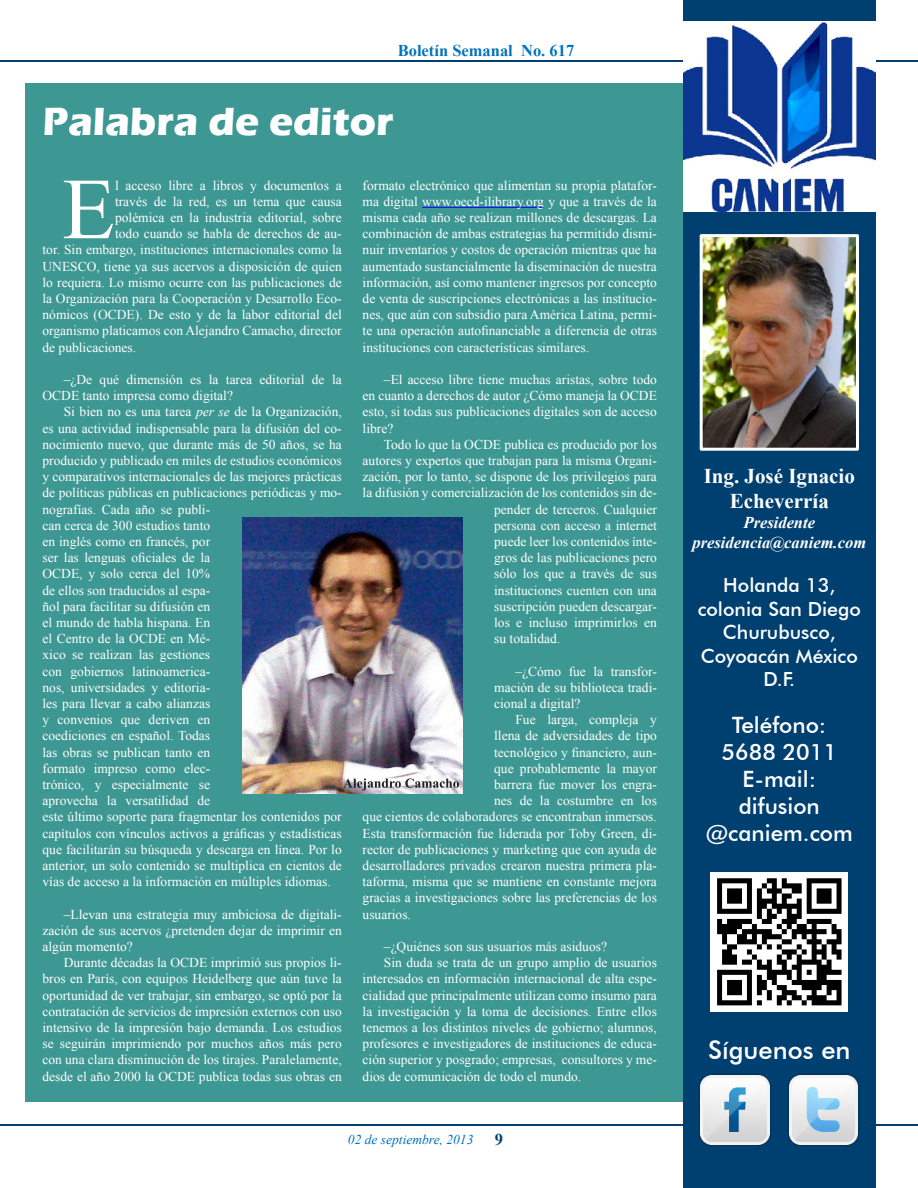
<style>
.page{position:relative;width:918px;height:1188px;background:#fff}
.page>*{position:absolute;margin:0;border:0;box-sizing:border-box;transform-origin:0 0}
.Cuerpo_de_Texto{font:86.85px "Times New Roman";color:#fff}
.Cabeza_principal{font:700 40.5px "Eras ITC";color:#fff}
.t1{font:500 25.5px "Futura BT";color:#fff}
.t2{font:500 22.5px "Futura BT";color:#fff}
.Bajada{font:700 21px "Times New Roman";color:#fff}
.t3{font:500 19.5px/23.4px "Futura BT";color:#fff;text-align:center}
.Bajada-2{font:italic 700 16.5px "Times New Roman";color:#fff}
.t4{font:700 16.5px "Times New Roman";color:#0072bc}
.t5{font:700 16.5px "Times New Roman";color:#004071}
.Cuerpo_de_Texto-2{font:13.5px/16.2px "Times New Roman";color:#fff;text-align:justify}
.t6{font:italic 13.5px "Times New Roman";color:#0072bc}
.s1{font-style:italic}
</style>
<div class="page">
<hr style="left:0;top:1124px;width:918px;height:2px;background:#004071">
<hr style="left:0;top:60px;width:918px;height:2px;background:#004071">
<div style="left:25px;top:84px;width:793px;height:1018px;background:#3d9792"></div>
<div style="left:683px;top:0;width:192px;height:1188px;background:#004071"></div>
<img style="left:683px;top:21px;width:192px;height:190px">
<img style="left:699px;top:1074px;width:72px;height:72px">
<img style="left:788px;top:1074px;width:71px;height:72px">
<img style="left:704px;top:238px;width:151px;height:209px">
<div style="left:700px;top:234px;width:159px;height:217px;border:3px solid #fff"></div>
<img style="left:711px;top:872px;width:137px;height:140px">
<img style="left:242px;top:517px;width:220px;height:276px">
<hr style="left:422px;top:207px;width:122px;height:1px;background:#00f">
<svg style="left:343px;top:778px;width:116px;height:13px"></svg>
<p class="t4" style="left:398px;top:39px;width:178px">Boletín Semanal No. 617</p>
<p class="Cabeza_principal" style="left:43px;top:98px;width:353px">Palabra de editor</p>
<p class="Cuerpo_de_Texto" style="left:62px;top:151px;width:55px">E</p>
<p class="Cuerpo_de_Texto-2" style="left:115px;top:177px;width:228px">l acceso libre a libros y documentos a</p>
<p class="Cuerpo_de_Texto-2" style="left:115px;top:193px;width:228px">través de la red, es un tema que causa</p>
<p class="Cuerpo_de_Texto-2" style="left:115px;top:209px;width:228px">polémica en la industria editorial, sobre</p>
<p class="Cuerpo_de_Texto-2" style="left:115px;top:225px;width:228px">todo cuando se habla de derechos de au-</p>
<p class="Cuerpo_de_Texto-2" style="left:43px;top:242px;width:301px">tor. Sin embargo, instituciones internacionales como la</p>
<p class="Cuerpo_de_Texto-2" style="left:43px;top:258px;width:301px">UNESCO, tiene ya sus acervos a disposición de quien</p>
<p class="Cuerpo_de_Texto-2" style="left:43px;top:274px;width:301px">lo requiera. Lo mismo ocurre con las publicaciones de</p>
<p class="Cuerpo_de_Texto-2" style="left:43px;top:290px;width:301px">la Organización para la Cooperación y Desarrollo Eco-</p>
<p class="Cuerpo_de_Texto-2" style="left:43px;top:306px;width:301px">nómicos (OCDE). De esto y de la labor editorial del</p>
<p class="Cuerpo_de_Texto-2" style="left:43px;top:323px;width:301px">organismo platicamos con Alejandro Camacho, director</p>
<p class="Cuerpo_de_Texto-2" style="left:43px;top:339px;width:95px">de publicaciones.</p>
<p class="Cuerpo_de_Texto-2" style="left:43px;top:371px;width:301px;text-indent:21px">–¿De qué dimensión es la tarea editorial de la<br>OCDE tanto impresa como digital?</p>
<p class="Cuerpo_de_Texto-2" style="left:43px;top:404px;width:301px;text-align:left;text-indent:21px">Si bien no es una tarea <span class="s1">per se</span> de la Organización, es una actividad indispensable para la difusión del co&shy;nocimiento nuevo, que durante más de 50 años, se ha producido y publicado en miles de estudios económicos y comparativos internacionales de las mejores prácticas de políticas públicas en publicaciones periódicas y mo&shy;nografías. Cada año se publi-<br>can cerca de 300 estudios tanto<br>en inglés como en francés, por<br>ser las lenguas oficiales de la<br>OCDE, y solo cerca del 10%<br>de ellos son traducidos al espa-<br>ñol para facilitar su difusión en<br>el mundo de habla hispana. En<br>el Centro de la OCDE en Mé-<br>xico se realizan las gestiones<br>con gobiernos latinoamerica-<br>nos, universidades y editoria-<br>les para llevar a cabo alianzas<br>y convenios que deriven en<br>coediciones en español. Todas<br>las obras se publican tanto en<br>formato impreso como elec-<br>trónico, y especialmente se<br>aprovecha la versatilidad de<br>este último soporte para fragmentar los contenidos por capítulos con vínculos activos a gráficas y estadísticas que facilitarán su búsqueda y descarga en línea. Por lo anterior, un solo contenido se multiplica en cientos de vías de acceso a la información en múltiples idiomas.</p>
<p class="Cuerpo_de_Texto-2" style="left:43px;top:906px;width:301px;text-indent:21px">–Llevan una estrategia muy ambiciosa de digitali&shy;zación de sus acervos ¿pretenden dejar de imprimir en algún momento?</p>
<p class="Cuerpo_de_Texto-2" style="left:43px;top:954px;width:301px;text-indent:21px">Durante décadas la OCDE imprimió sus propios li&shy;bros en París, con equipos Heidelberg que aún tuve la oportunidad de ver trabajar, sin embargo, se optó por la contratación de servicios de impresión externos con uso intensivo de la impresión bajo demanda. Los estudios se seguirán imprimiendo por muchos años más pero con una clara disminución de los tirajes. Paralelamente, desde el año 2000 la OCDE publica todas sus obras en</p>
<p class="Cuerpo_de_Texto-2" style="left:363px;top:177px;width:296px">formato electrónico que alimentan su propia platafor&shy;ma digital www.oecd-ilibrary.org y que a través de la misma cada año se realizan millones de descargas. La combinación de ambas estrategias ha permitido dismi&shy;nuir inventarios y costos de operación mientras que ha aumentado sustancialmente la diseminación de nuestra información, así como mantener ingresos por concepto de venta de suscripciones electrónicas a las institucio&shy;nes, que aún con subsidio para América Latina, permi&shy;te una operación autofinanciable a diferencia de otras instituciones con características similares.</p>
<p class="Cuerpo_de_Texto-2" style="left:363px;top:371px;width:296px;text-indent:21px">–El acceso libre tiene muchas aristas, sobre todo en cuanto a derechos de autor ¿Cómo maneja la OCDE esto, si todas sus publicaciones digitales son de acceso libre?</p>
<p class="Cuerpo_de_Texto-2" style="left:384px;top:436px;width:275px">Todo lo que la OCDE publica es producido por los</p>
<p class="Cuerpo_de_Texto-2" style="left:363px;top:452px;width:296px">autores y expertos que trabajan para la misma Organi-</p>
<p class="Cuerpo_de_Texto-2" style="left:363px;top:468px;width:296px">zación, por lo tanto, se dispone de los privilegios para</p>
<p class="Cuerpo_de_Texto-2" style="left:363px;top:485px;width:296px">la difusión y comercialización de los contenidos sin de-</p>
<p class="Cuerpo_de_Texto-2" style="left:494px;top:501px;width:164px">pender de terceros. Cualquier</p>
<p class="Cuerpo_de_Texto-2" style="left:494px;top:517px;width:164px">persona con acceso a internet</p>
<p class="Cuerpo_de_Texto-2" style="left:494px;top:533px;width:164px">puede leer los contenidos ínte-</p>
<p class="Cuerpo_de_Texto-2" style="left:494px;top:549px;width:164px">gros de las publicaciones pero</p>
<p class="Cuerpo_de_Texto-2" style="left:494px;top:566px;width:164px">sólo los que a través de sus</p>
<p class="Cuerpo_de_Texto-2" style="left:494px;top:582px;width:164px">instituciones cuenten con una</p>
<p class="Cuerpo_de_Texto-2" style="left:494px;top:598px;width:164px">suscripción pueden descargar-</p>
<p class="Cuerpo_de_Texto-2" style="left:494px;top:614px;width:164px">los e incluso imprimirlos en</p>
<p class="Cuerpo_de_Texto-2" style="left:494px;top:630px;width:68px">su totalidad.</p>
<p class="Cuerpo_de_Texto-2" style="left:494px;top:663px;width:164px;text-indent:21px">–¿Cómo fue la transfor&shy;mación de su biblioteca tradi&shy;cional a digital?</p>
<p class="Cuerpo_de_Texto-2" style="left:515px;top:711px;width:143px">Fue larga, compleja y</p>
<p class="Cuerpo_de_Texto-2" style="left:494px;top:728px;width:164px">llena de adversidades de tipo</p>
<p class="Cuerpo_de_Texto-2" style="left:494px;top:744px;width:164px">tecnológico y financiero, aun-</p>
<p class="Cuerpo_de_Texto-2" style="left:494px;top:760px;width:164px">que probablemente la mayor</p>
<p class="Cuerpo_de_Texto-2" style="left:494px;top:776px;width:164px">barrera fue mover los engra-</p>
<p class="Cuerpo_de_Texto-2" style="left:494px;top:792px;width:164px">nes de la costumbre en los</p>
<p class="Cuerpo_de_Texto-2" style="left:363px;top:809px;width:296px">que cientos de colaboradores se encontraban inmersos.</p>
<p class="Cuerpo_de_Texto-2" style="left:363px;top:825px;width:296px">Esta transformación fue liderada por Toby Green, di-</p>
<p class="Cuerpo_de_Texto-2" style="left:363px;top:841px;width:296px">rector de publicaciones y marketing que con ayuda de</p>
<p class="Cuerpo_de_Texto-2" style="left:363px;top:857px;width:296px">desarrolladores privados crearon nuestra primera pla-</p>
<p class="Cuerpo_de_Texto-2" style="left:363px;top:873px;width:296px">taforma, misma que se mantiene en constante mejora</p>
<p class="Cuerpo_de_Texto-2" style="left:363px;top:890px;width:296px">gracias a investigaciones sobre las preferencias de los</p>
<p class="Cuerpo_de_Texto-2" style="left:363px;top:906px;width:50px">usuarios.</p>
<p class="Cuerpo_de_Texto-2" style="left:384px;top:938px;width:225px">–¿Quiénes son sus usuarios más asiduos?</p>
<p class="Cuerpo_de_Texto-2" style="left:363px;top:954px;width:296px;text-indent:21px">Sin duda se trata de un grupo amplio de usuarios interesados en información internacional de alta espe&shy;cialidad que principalmente utilizan como insumo para la investigación y la toma de decisiones. Entre ellos tenemos a los distintos niveles de gobierno; alumnos, profesores e investigadores de instituciones de educa&shy;ción superior y posgrado; empresas, consultores y me&shy;dios de comunicación de todo el mundo.</p>
<p class="t6" style="left:348px;top:1130px;width:127px">02 de septiembre, 2013</p>
<p class="t5" style="left:495px;top:1129px;width:10px">9</p>
<p class="Bajada" style="left:704px;top:462px;width:153px">Ing. José Ignacio</p>
<p class="Bajada" style="left:730px;top:487px;width:101px">Echeverría</p>
<p class="Bajada-2" style="left:744px;top:511px;width:73px">Presidente</p>
<p class="Bajada-2" style="left:693px;top:531px;width:175px">presidencia@caniem.com</p>
<p class="t3" style="left:698px;top:574px;width:165px">Holanda 13, colonia San Diego<br>Churubusco,<br>Coyoacán México<br>D.F.</p>
<p class="t2" style="left:732px;top:711px;width:96px">Teléfono:</p>
<p class="t2" style="left:722px;top:738px;width:117px">5688 2011</p>
<p class="t2" style="left:743px;top:765px;width:75px">E-mail:</p>
<p class="t2" style="left:739px;top:792px;width:83px">difusion</p>
<p class="t2" style="left:706px;top:819px;width:149px">@caniem.com</p>
<p class="t1" style="left:708px;top:1035px;width:144px">Síguenos en</p>
</div>
